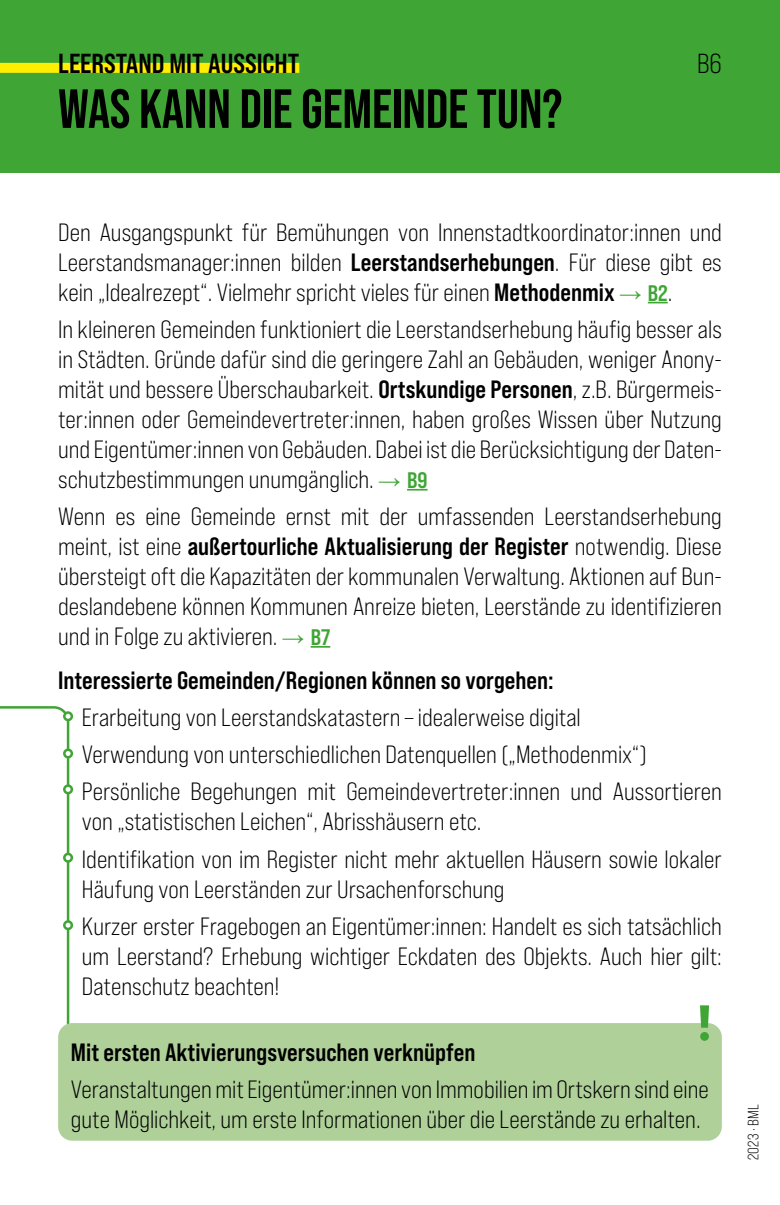
<style>
.page{position:relative;width:780px;height:1205px;background:#fff}
.page>*{position:absolute;margin:0;border:0;box-sizing:border-box;transform-origin:0 0}
.t1{font:700 55px "Bebas Neue Pro";color:#000}
.t2{font:27.5px "Bebas Neue Pro Sm E Bd";color:#000}
.t3{font:27.5px "Bebas Neue Pro Sm E Bk";color:#000}
.t4{font:25px/30px "Bebas Neue Pro Sm E Bk";color:#000}
.t5{font:25px "Bebas Neue Pro Sm E Bd";color:#000}
.t6{font:15px "Bebas Neue Pro Sm E Bk";color:#000}
.s1{font-family:"Bebas Neue Pro Sm E Bd"}
.s2{font-family:"Century";font-size:22.5px;color:#3fa535}
.s3{font-family:"Bebas Neue Pro Sm E Bd";font-size:22.5px;color:#3fa535}
.s4{font-family:"Bebas Neue Pro Sm E Bk"}
</style>
<div class="page">
<div style="left:0;top:0;width:780px;height:173px;background:#3fa535"></div>
<div style="left:0;top:63px;width:299px;height:10px;background:#fe0"></div>
<svg style="left:0;top:706px;width:71px;height:435px"></svg>
<div style="left:64px;top:712px;width:8px;height:8px;background:#fff;border-radius:50%"></div>
<div style="left:63px;top:711px;width:10px;height:10px;border:3px solid #3fa535;border-radius:50%"></div>
<div style="left:64px;top:750px;width:8px;height:7px;background:#fff;border-radius:50%"></div>
<div style="left:63px;top:748px;width:10px;height:10px;border:3px solid #3fa535;border-radius:50%"></div>
<div style="left:64px;top:785px;width:8px;height:8px;background:#fff;border-radius:50%"></div>
<div style="left:63px;top:784px;width:10px;height:10px;border:3px solid #3fa535;border-radius:50%"></div>
<div style="left:64px;top:854px;width:8px;height:7px;background:#fff;border-radius:50%"></div>
<div style="left:63px;top:853px;width:10px;height:10px;border:3px solid #3fa535;border-radius:50%"></div>
<div style="left:64px;top:921px;width:8px;height:8px;background:#fff;border-radius:50%"></div>
<div style="left:63px;top:920px;width:10px;height:10px;border:3px solid #3fa535;border-radius:50%"></div>
<svg style="left:647px;top:302px;width:20px;height:1px"></svg>
<svg style="left:407px;top:489px;width:20px;height:1px"></svg>
<hr style="left:310px;top:646px;width:20px;height:2px;background:#3fa535">
<div style="left:58px;top:1023px;width:663px;height:117px;background:#afd099;border-radius:14px"></div>
<div style="left:700px;top:1032px;width:9px;height:9px;background:#3fa535;border-radius:50%"></div>
<svg style="left:700px;top:1005px;width:9px;height:22px"></svg>
<p class="t2" style="left:58px;top:47px;width:243px">LEERSTAND MIT AUSSICHT</p>
<h1 class="t1" style="left:58px;top:80px;width:505px">WAS KANN DIE GEMEINDE TUN?</h1>
<p class="t3" style="left:697px;top:49px;width:26px">B6</p>
<p class="t4" style="left:58px;top:217px;width:665px;text-align:justify">Den Ausgangspunkt für Bemühungen von Innenstadtkoordinator:innen und Leerstandsmanager:innen bilden <span class="s1">Leerstandserhebungen</span>. Für diese gibt es kein „Idealrezept“. Vielmehr spricht vieles für einen <span class="s1">Methodenmix</span> <span class="s2">→</span> <span class="s3">B2</span>.</p>
<p class="t4" style="left:58px;top:314px;width:665px;text-align:justify">In kleineren Gemeinden funktioniert die Leerstandserhebung häufig besser als in Städten. Gründe dafür sind die geringere Zahl an Gebäuden, weniger Anony&shy;mität und bessere Überschaubarkeit. <span class="s1">Ortskundige Personen</span>, z.B. Bürgermeis&shy;ter:innen oder Gemeindevertreter:innen, haben großes Wissen über Nutzung und Eigentümer:innen von Gebäuden. Dabei ist die Berücksichtigung der Daten&shy;schutzbestimmungen unumgänglich. <span class="s2">→</span> <span class="s3">B9</span></p>
<p class="t4" style="left:58px;top:501px;width:665px">Wenn es eine Gemeinde ernst mit der umfassenden Leerstandserhebung</p>
<p class="t5" style="left:58px;top:533px;width:665px"><span class="s4">meint, ist eine</span> außertourliche Aktualisierung der Register <span class="s4">notwendig. Diese</span></p>
<p class="t4" style="left:58px;top:561px;width:665px;text-align:justify">übersteigt oft die Kapazitäten der kommunalen Verwaltung. Aktionen auf Bun&shy;deslandebene können Kommunen Anreize bieten, Leerstände zu identifizieren und in Folge zu aktivieren. <span class="s2">→</span> <span class="s3">B7</span></p>
<p class="t5" style="left:58px;top:667px;width:497px">Interessierte Gemeinden/Regionen können so vorgehen:</p>
<p class="t4" style="left:82px;top:699px;width:641px;line-height:37px">Erarbeitung von Leerstandskatastern – idealerweise digital<br>Verwendung von unterschiedlichen Datenquellen („Methodenmix“)<br>Persönliche Begehungen mit Gemeindevertreter:innen und Aussortieren</p>
<p class="t4" style="left:82px;top:803px;width:641px;line-height:37px">von „statistischen Leichen“, Abrisshäusern etc.<br>Identifikation von im Register nicht mehr aktuellen Häusern sowie lokaler</p>
<p class="t4" style="left:82px;top:870px;width:641px;line-height:37px">Häufung von Leerständen zur Ursachenforschung<br>Kurzer erster Fragebogen an Eigentümer:innen: Handelt es sich tatsächlich</p>
<p class="t4" style="left:82px;top:940px;width:641px">um Leerstand? Erhebung wichtiger Eckdaten des Objekts. Auch hier gilt:<br>Datenschutz beachten!</p>
<p class="t5" style="left:71px;top:1039px;width:406px">Mit ersten Aktivierungsversuchen verknüpfen</p>
<p class="t4" style="left:71px;top:1074px;width:639px">Veranstaltungen mit Eigentümer:innen von Immobilien im Ortskern sind eine gute Möglichkeit, um erste Informationen über die Leerstände zu erhalten.</p>
<p class="t6" style="left:744px;top:1160px;width:57px;rotate:-90deg">2023 · BML</p>
</div>
